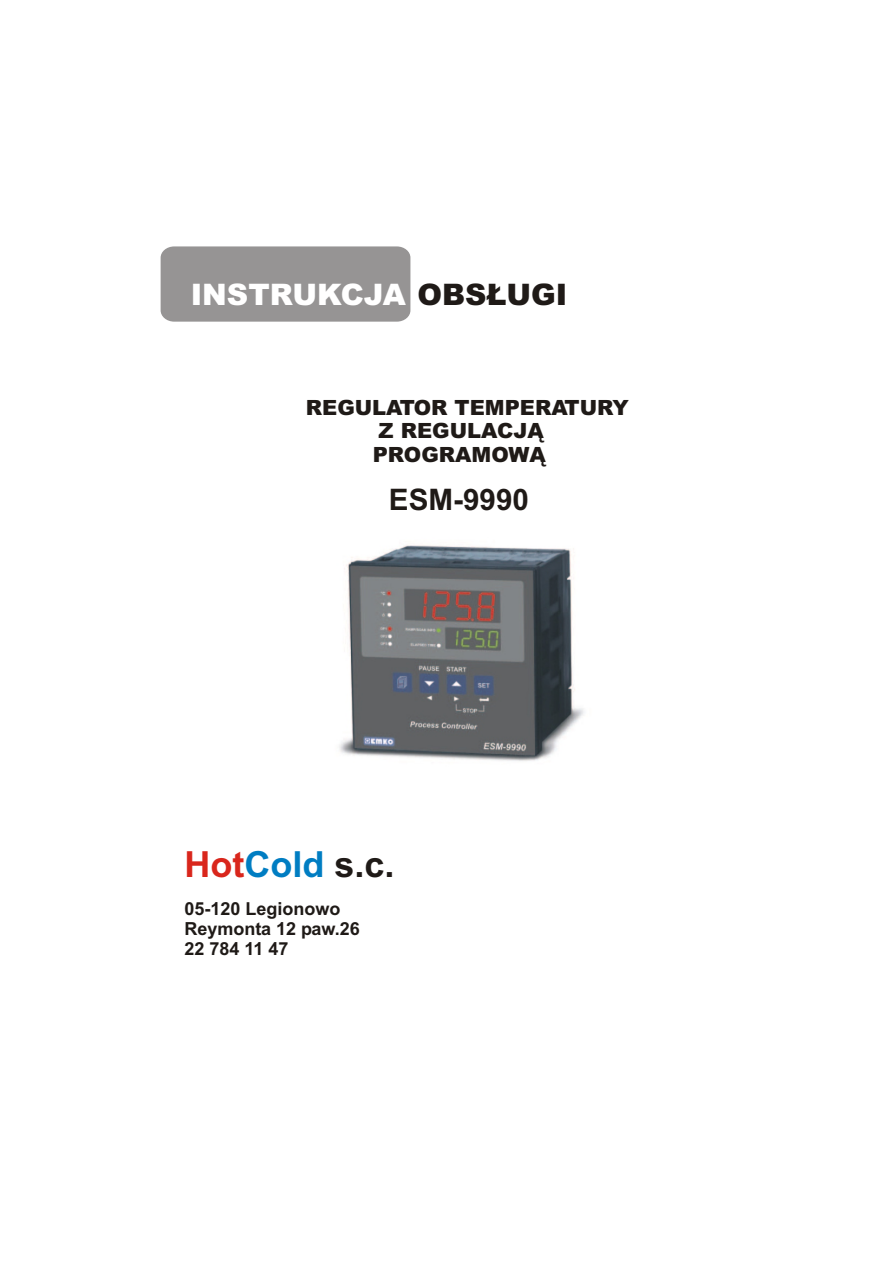
<style>
.page{position:relative;width:894px;height:1263px;background:#fff}
.page>*{position:absolute;margin:0;border:0;box-sizing:border-box;transform-origin:0 0}
.t1{font:700 36px "Arial";color:#007dc2}
.t2{font:italic 900 29.7px "Arial";color:#fff}
.t3{font:700 29.7px "Arial";color:#1f1a17}
.t4{font:italic 900 21px/23.4px "Arial";color:#1f1a17}
.t5{font:700 18px/20.1px "Arial";color:#1f1a17}
.s1{color:#1f1a17}
.s2{color:#d9261c}
</style>
<div class="page">
<div style="left:161px;top:246px;width:249px;height:76px;background:#969494"></div>
<img style="left:339px;top:545px;width:245px;height:216px">
<h2 class="t2" style="left:191px;top:284px;width:378px">INSTRUKCJA <span class="s1">OBS£UGI</span></h2>
<p class="t4" style="left:373px;top:398px;width:258px;text-indent:-67px">REGULATOR TEMPERATURY<br>Z REGULACJ¥<br>PROGRAMOW¥</p>
<h2 class="t3" style="left:389px;top:489px;width:142px">ESM-9990</h2>
<h1 class="t1" style="left:185px;top:851px;width:212px"><span class="s2">Hot</span>Cold <span class="s1">s.c.</span></h1>
<p class="t5" style="left:185px;top:900px;width:177px">05-120 Legionowo<br>Reymonta 12 paw.26<br>22 784 11 47</p>
</div>
